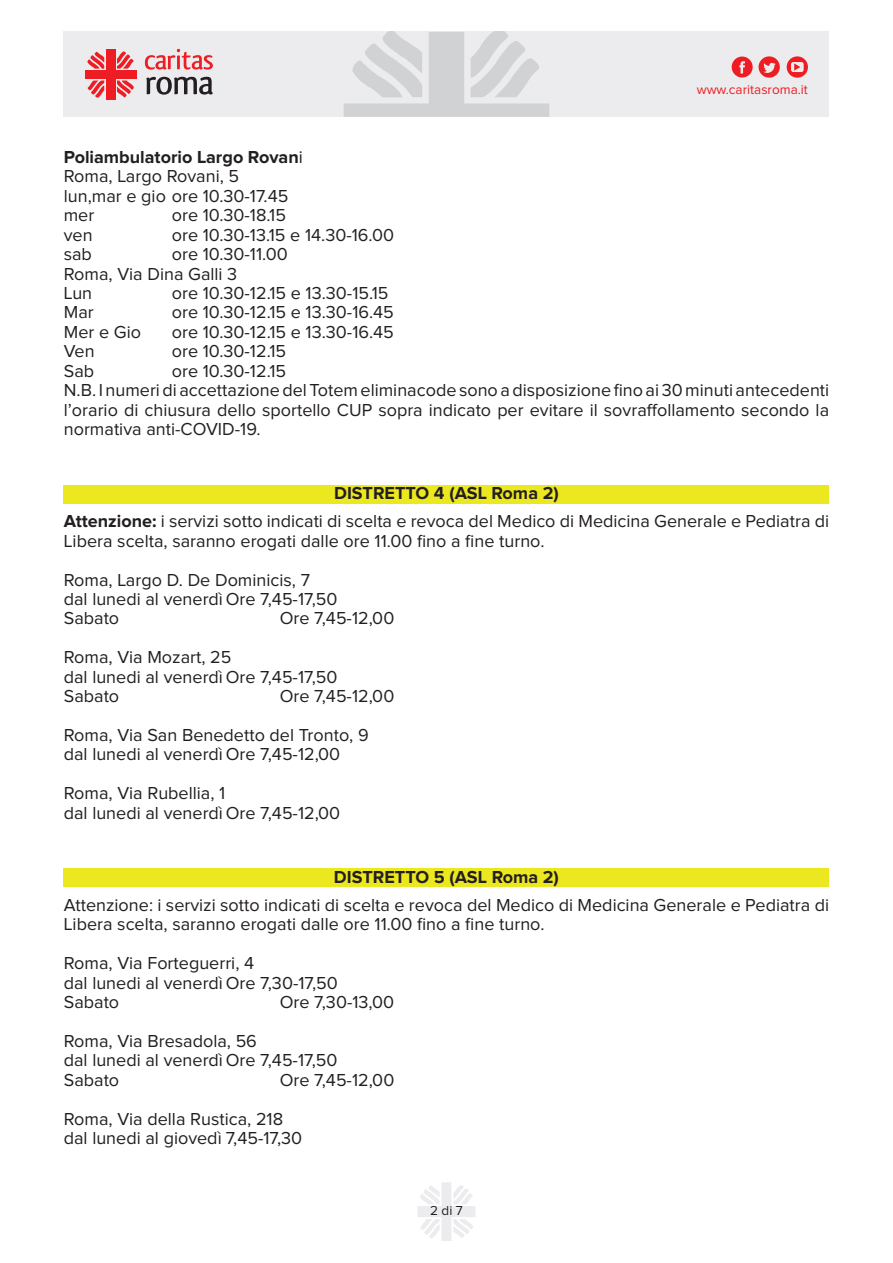
<style>
.page{position:relative;width:893px;height:1263px;background:#fff}
.page>*{position:absolute;margin:0;border:0;box-sizing:border-box;transform-origin:0 0}
.t1{font:18px/19.4px "Proxima Nova";color:#231f20}
.t2{font:700 18px "Proxima Nova";color:#231f20}
.t3{font:13.5px "Proxima Nova";color:#ee1d23}
.t4{font:13.5px "Proxima Nova";color:#231f20}
.s1{font-weight:700}
</style>
<div class="page">
<svg style="left:417px;top:1182px;width:58px;height:59px"></svg>
<div style="left:64px;top:32px;width:765px;height:85px;background:#ececee"></div>
<svg style="left:344px;top:32px;width:205px;height:85px"></svg>
<div style="left:106px;top:49px;width:9px;height:51px;background:#ee1d23"></div>
<div style="left:85px;top:70px;width:51px;height:9px;background:#ee1d23"></div>
<svg style="left:87px;top:51px;width:17px;height:18px"></svg>
<svg style="left:117px;top:81px;width:17px;height:17px"></svg>
<svg style="left:117px;top:51px;width:17px;height:18px"></svg>
<svg style="left:87px;top:81px;width:17px;height:17px"></svg>
<svg style="left:145px;top:49px;width:68px;height:21px"></svg>
<svg style="left:146px;top:77px;width:67px;height:18px"></svg>
<svg style="left:732px;top:56px;width:48px;height:22px"></svg>
<svg style="left:787px;top:56px;width:21px;height:22px"></svg>
<div style="left:64px;top:485px;width:765px;height:18px;background:#ece820"></div>
<div style="left:64px;top:869px;width:765px;height:18px;background:#ece820"></div>
<p class="t1" style="left:64px;top:148px;width:241px"><span class="s1">Poliambulatorio Largo Rovan</span>i<br>Roma, Largo Rovani, 5<br>lun,mar e gio ore 10.30-17.45 mer</p>
<p class="t1" style="left:172px;top:206px;width:116px">ore 10.30-18.15</p>
<p class="t1" style="left:64px;top:226px;width:30px">ven</p>
<p class="t1" style="left:172px;top:226px;width:224px">ore 10.30-13.15 e 14.30-16.00</p>
<p class="t1" style="left:64px;top:245px;width:30px">sab</p>
<p class="t1" style="left:64px;top:245px;width:226px;text-indent:108px">ore 10.30-11.00<br>Roma, Via Dina Galli 3<br>Lun</p>
<p class="t1" style="left:172px;top:284px;width:218px">ore 10.30-12.15 e 13.30-15.15</p>
<p class="t3" style="left:697px;top:84px;width:113px">www.caritasroma.it</p>
<p class="t1" style="left:64px;top:304px;width:32px">Mar</p>
<p class="t1" style="left:172px;top:304px;width:224px">ore 10.30-12.15 e 13.30-16.45</p>
<p class="t1" style="left:64px;top:323px;width:79px">Mer e Gio</p>
<p class="t1" style="left:172px;top:323px;width:224px">ore 10.30-12.15 e 13.30-16.45</p>
<p class="t1" style="left:64px;top:342px;width:32px">Ven</p>
<p class="t1" style="left:172px;top:342px;width:116px">ore 10.30-12.15</p>
<p class="t1" style="left:64px;top:362px;width:32px">Sab</p>
<p class="t1" style="left:64px;top:362px;width:767px;text-indent:108px">ore 10.30-12.15<br>N.B. I numeri di accettazione del Totem eliminacode sono a disposizione fino ai 30 minuti antecedenti l’orario di chiusura dello sportello CUP sopra indicato per evitare il sovraffollamento secondo la normativa anti-COVID-19.</p>
<p class="t1" style="left:64px;top:480px;width:767px;line-height:27.9px;text-align:center"><span class="s1">DISTRETTO 4 (ASL Roma 2)<br>Attenzione:</span> i servizi sotto indicati di scelta e revoca del Medico di Medicina Generale e Pediatra di</p>
<p class="t1" style="left:64px;top:522px;width:482px;line-height:38.8px">Libera scelta, saranno erogati dalle ore 11.00 fino a fine turno.<br>Roma, Largo D. De Dominicis, 7</p>
<p class="t1" style="left:64px;top:590px;width:275px">dal lunedi al venerdìOre 7,45-17,50<br>Sabato</p>
<p class="t1" style="left:280px;top:609px;width:116px">Ore 7,45-12,00</p>
<p class="t1" style="left:64px;top:648px;width:275px">Roma, Via Mozart, 25<br>dal lunedi al venerdìOre 7,45-17,50<br>Sabato</p>
<p class="t1" style="left:64px;top:677px;width:332px;line-height:38.8px;text-indent:216px">Ore 7,45-12,00<br>Roma, Via San Benedetto del Tronto, 9</p>
<p class="t1" style="left:64px;top:736px;width:278px;line-height:38.8px">dal lunedi al venerdìOre 7,45-12,00<br>Roma, Via Rubellia, 1</p>
<p class="t1" style="left:64px;top:804px;width:278px">dal lunedi al venerdìOre 7,45-12,00</p>
<p class="t2" style="left:334px;top:869px;width:226px">DISTRETTO 5 (ASL Roma 2)</p>
<p class="t1" style="left:64px;top:896px;width:767px">Attenzione: i servizi sotto indicati di scelta e revoca del Medico di Medicina Generale e Pediatra di<br>Libera scelta, saranno erogati dalle ore 11.00 fino a fine turno.</p>
<p class="t1" style="left:64px;top:954px;width:276px">Roma, Via Forteguerri, 4<br>dal lunedi al venerdìOre 7,30-17,50<br>Sabato</p>
<p class="t1" style="left:280px;top:993px;width:116px">Ore 7,30-13,00</p>
<p class="t1" style="left:64px;top:1032px;width:275px">Roma, Via Bresadola, 56<br>dal lunedi al venerdìOre 7,45-17,50<br>Sabato</p>
<p class="t1" style="left:64px;top:1061px;width:332px;line-height:38.8px;text-indent:216px">Ore 7,45-12,00<br>Roma, Via della Rustica, 218</p>
<p class="t1" style="left:64px;top:1129px;width:240px">dal lunedi al giovedì 7,45-17,30</p>
<p class="t4" style="left:430px;top:1204px;width:34px">2 di 7</p>
</div>
